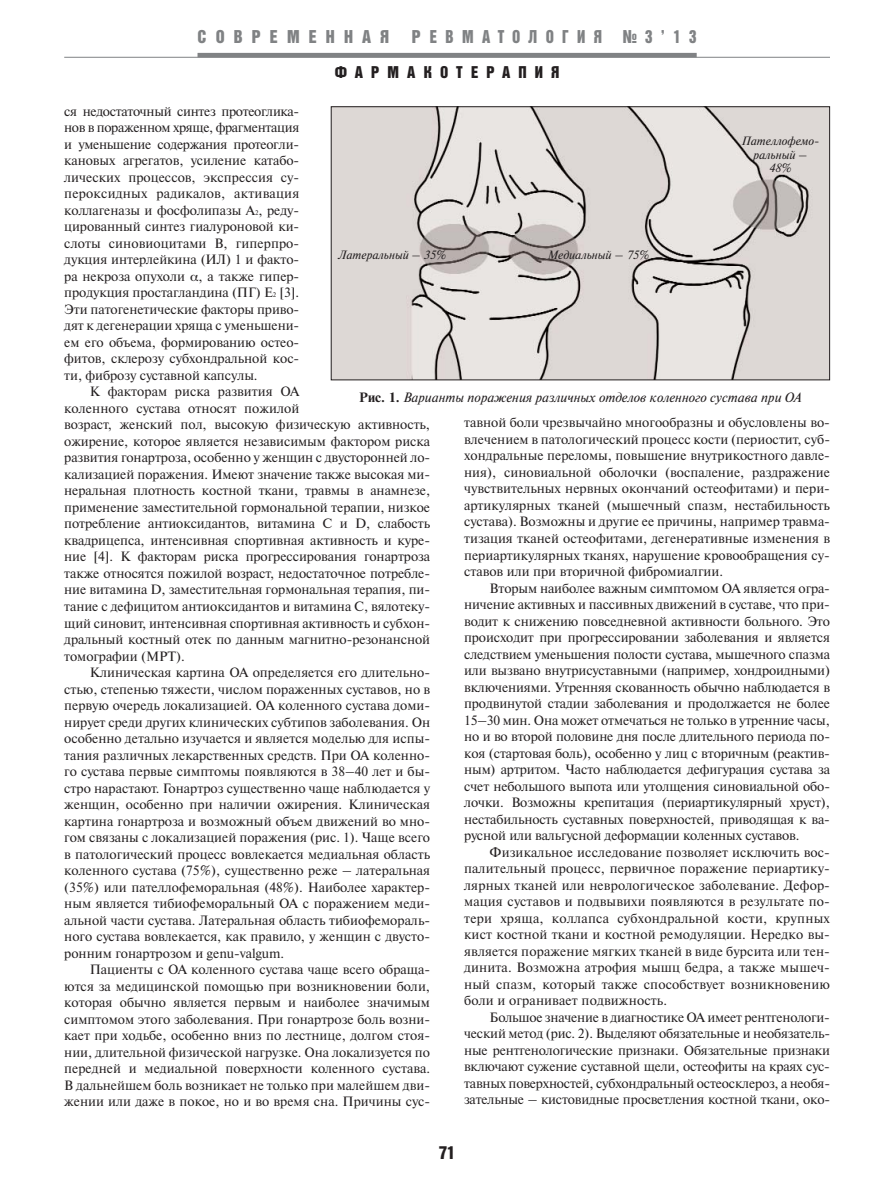
<style>
.page{position:relative;width:893px;height:1190px;background:#fff}
.page>*{position:absolute;margin:0;border:0;box-sizing:border-box;transform-origin:0 0}
.t1{font:18px "Bastion Kontrast";letter-spacing:.505em;color:#808284}
.t2{font:18px "Bastion Kontrast";color:#231f20}
.t3{font:16.5px "Bastion Kontrast";letter-spacing:.495em;color:#231f20}
.t4{font:13.5px/16.5px "Newton C";letter-spacing:-.005em;color:#231f20;text-align:justify}
.t5{font:italic 13.5px "Newton C";color:#231f20}
.t6{font:italic 12px/13.5px "Newton C";color:#231f20;text-align:center}
.s1{font-size:6.75px}
.s2{font-weight:700;font-style:normal}
</style>
<div class="page">
<hr style="left:64px;top:57px;width:766px;height:1px;background:#808284">
<hr style="left:197px;top:53px;width:499px;height:4px;background:#808284">
<img style="left:333px;top:108px;width:495px;height:270px">
<div style="left:331px;top:106px;width:499px;height:274px;border:1px solid #231f20"></div>
<h1 class="t1" style="left:197px;top:30px;width:193px">СОВPEМЕННАЯ</h1>
<h1 class="t1" style="left:412px;top:30px;width:286px">РЕВМАТОЛОГИЯ №3’13</h1>
<p class="t3" style="left:334px;top:66px;width:226px">ФАРМАКОТЕРАПИЯ</p>
<p class="t4" style="left:64px;top:104px;width:236px">ся недостаточный синтез протеоглика&shy;нов в пораженном хряще, фрагментация и уменьшение содержания протеогли&shy;кановых агрегатов, усиление катабо&shy;лических процессов, экспрессия су&shy;пероксидных радикалов, активация коллагеназы и фосфолипазы А<span class="s1">2</span>, реду&shy;цированный синтез гиалуроновой ки&shy;слоты синовиоцитами В, гиперпро&shy;дукция интерлейкина (ИЛ) 1 и факто&shy;ра некроза опухоли , а также гипер&shy;продукция простагландина (ПГ) Е<span class="s1">2</span> [3].<br>Эти патогенетические факторы приво&shy;дят к дегенерации хряща с уменьшени&shy;ем его объема, формированию остео&shy;фитов, склерозу субхондральной кос&shy;ти, фиброзу суставной капсулы.</p>
<p class="t4" style="left:64px;top:385px;width:367px;text-align:left;text-indent:26px">К факторам риска развития ОА<br>коленного сустава относят пожилой<br>возраст, женский пол, высокую физическую активность, ожирение, которое является независимым фактором риска развития гонартроза, особенно у женщин с двусторонней ло&shy;кализацией поражения. Имеют значение также высокая ми&shy;неральная плотность костной ткани, травмы в анамнезе, применение заместительной гормональной терапии, низкое потребление антиоксидантов, витамина С и D, слабость квадрицепса, интенсивная спортивная активность и куре&shy;ние [4]. К факторам риска прогрессирования гонартроза также относятся пожилой возраст, недостаточное потребле&shy;ние витамина D, заместительная гормональная терапия, пи&shy;тание с дефицитом антиоксидантов и витамина С, вялотеку&shy;щий синовит, интенсивная спортивная активность и субхон&shy;дральный костный отек по данным магнитно-резонансной томографии (МРТ).</p>
<p class="t4" style="left:64px;top:665px;width:367px;text-indent:26px">Клиническая картина ОА определяется его длительно&shy;стью, степенью тяжести, числом пораженных суставов, но в первую очередь локализацией. ОА коленного сустава доми&shy;нирует среди других клинических субтипов заболевания. Он особенно детально изучается и является моделью для испы&shy;тания различных лекарственных средств. При ОА коленно&shy;го сустава первые симптомы появляются в 38–40 лет и бы&shy;стро нарастают. Гонартроз существенно чаще наблюдается у женщин, особенно при наличии ожирения. Клиническая картина гонартроза и возможный объем движений во мно&shy;гом связаны с локализацией поражения (рис. 1). Чаще всего в патологический процесс вовлекается медиальная область коленного сустава (75%), существенно реже – латеральная (35%) или пателлофеморальная (48%). Наиболее характер&shy;ным является тибиофеморальный ОА с поражением меди&shy;альной части сустава. Латеральная область тибиофемораль&shy;ного сустава вовлекается, как правило, у женщин с двусто&shy;ронним гонартрозом и genu-valgum.</p>
<p class="t4" style="left:64px;top:962px;width:367px;text-indent:26px">Пациенты с ОА коленного сустава чаще всего обраща&shy;ются за медицинской помощью при возникновении боли, которая обычно является первым и наиболее значимым симптомом этого заболевания. При гонартрозе боль возни&shy;кает при ходьбе, особенно вниз по лестнице, долгом стоя&shy;нии, длительной физической нагрузке. Она локализуется по передней и медиальной поверхности коленного сустава.<br>В дальнейшем боль возникает не только при малейшем дви&shy;жении или даже в покое, но и во время сна. Причины сус-</p>
<p class="t6" style="left:741px;top:136px;width:79px">Пателлофемо&shy;ральный –<br>48%</p>
<p class="t6" style="left:338px;top:250px;width:109px">Латеральный – 35%</p>
<p class="t6" style="left:547px;top:250px;width:103px">Медиальный – 75%</p>
<p class="t5" style="left:359px;top:392px;width:443px"><span class="s2">Рис. 1.</span> Варианты поражения различных отделов коленного сустава при ОА</p>
<p class="t4" style="left:464px;top:416px;width:367px">тавной боли чрезвычайно многообразны и обусловлены во&shy;влечением в патологический процесс кости (периостит, суб&shy;хондральные переломы, повышение внутрикостного давле&shy;ния), синовиальной оболочки (воспаление, раздражение чувствительных нервных окончаний остеофитами) и пери&shy;артикулярных тканей (мышечный спазм, нестабильность сустава). Возможны и другие ее причины, например травма&shy;тизация тканей остеофитами, дегенеративные изменения в периартикулярных тканях, нарушение кровообращения су&shy;ставов или при вторичной фибромиалгии.</p>
<p class="t4" style="left:464px;top:581px;width:367px;text-indent:26px">Вторым наиболее важным симптомом ОА является огра&shy;ничение активных и пассивных движений в суставе, что при&shy;водит к снижению повседневной активности больного. Это происходит при прогрессировании заболевания и является следствием уменьшения полости сустава, мышечного спазма или вызвано внутрисуставными (например, хондроидными) включениями. Утренняя скованность обычно наблюдается в продвинутой стадии заболевания и продолжается не более 15–30 мин. Она может отмечаться не только в утренние часы, но и во второй половине дня после длительного периода по&shy;коя (стартовая боль), особенно у лиц с вторичным (реактив&shy;ным) артритом. Часто наблюдается дефигурация сустава за счет небольшого выпота или утолщения синовиальной обо&shy;лочки. Возможны крепитация (периартикулярный хруст), нестабильность суставных поверхностей, приводящая к ва&shy;русной или вальгусной деформации коленных суставов.</p>
<p class="t4" style="left:464px;top:845px;width:367px;text-indent:26px">Физикальное исследование позволяет исключить вос&shy;палительный процесс, первичное поражение периартику&shy;лярных тканей или неврологическое заболевание. Дефор&shy;мация суставов и подвывихи появляются в результате по&shy;тери хряща, коллапса субхондральной кости, крупных кист костной ткани и костной ремодуляции. Нередко вы&shy;является поражение мягких тканей в виде бурсита или тен&shy;динита. Возможна атрофия мышц бедра, а также мышеч&shy;ный спазм, который также способствует возникновению боли и огранивает подвижность.</p>
<p class="t4" style="left:464px;top:1010px;width:367px;text-indent:26px">Большое значение в диагностике ОА имеет рентгенологи&shy;ческий метод (рис. 2). Выделяют обязательные и необязатель&shy;ные рентгенологические признаки. Обязательные признаки включают сужение суставной щели, остеофиты на краях сус&shy;тавных поверхностей, субхондральный остеосклероз, а необя&shy;зательные – кистовидные просветления костной ткани, око-</p>
<h1 class="t2" style="left:439px;top:1145px;width:18px">71</h1>
</div>
